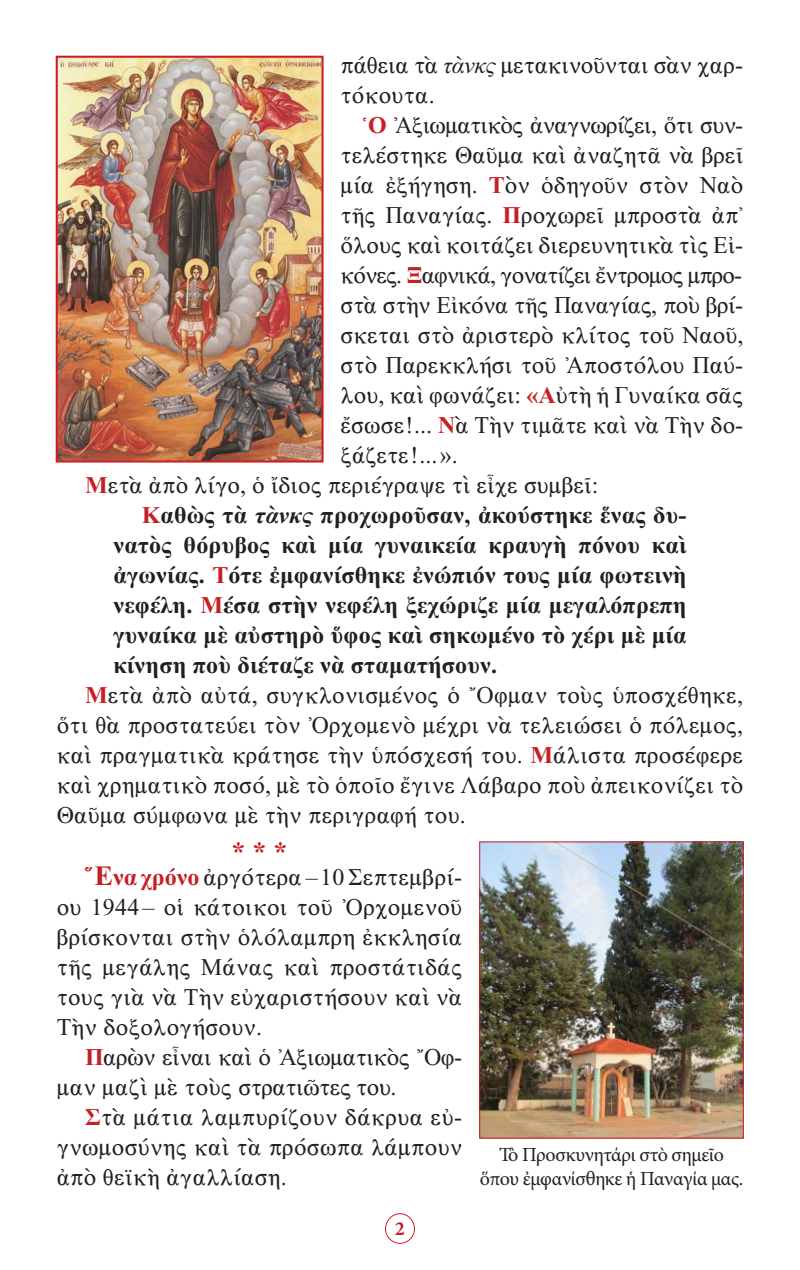
<style>
.page{position:relative;width:800px;height:1270px;background:#fff}
.page>*{position:absolute;margin:0;border:0;box-sizing:border-box;transform-origin:0 0}
.Asteriskoi{font:28px "CTOS New Times Bold Test 1";color:#c62026}
.t1{font:24px/30px "CTOS New Times Roman Test 1";color:#231f20;text-align:justify}
.t2{font:24px/30px "CTOS New Times Bold Test 1";letter-spacing:.01em;color:#231f20;text-align:justify}
.t3{font:24px/30px "CTOS New Times Roman Test 1";letter-spacing:-.02em;color:#231f20}
.t4{font:24px "CTOS New Times Roman Test 1";letter-spacing:-.04em;color:#231f20}
.t5{font:24px "CTOS New Times Roman Test 1";letter-spacing:-.03em;color:#231f20}
.t6{font:20px/24px "Minion Pro";letter-spacing:-.02em;color:#231f20;text-align:center}
.t7{font:700 20px "Minion Pro";color:#c62026}
.s1{font-family:"CTOS New Times Italic Test 1"}
.s2{font-family:"CTOS New Times Bold Test 1";color:#c62026}
.s3{color:#c62026}
.s4{font-family:"CTOS New Times Bold Italic Test 1"}
.s5{font-family:"CTOS New Times Bold Test 1";font-size:28px;color:#c62026}
</style>
<div class="page">
<div style="left:385px;top:1213px;width:30px;height:31px;border:1px solid #c62026;border-radius:50%"></div>
<img style="left:59px;top:59px;width:262px;height:401px">
<div style="left:56px;top:56px;width:268px;height:407px;border:2px solid #c62026"></div>
<img style="left:481px;top:843px;width:261px;height:294px">
<div style="left:479px;top:841px;width:265px;height:298px;border:1px solid #c62026"></div>
<p class="t1" style="left:341px;top:50px;width:404px">πάθεια τὰ <span class="s1">τὰνκς</span> μετακινοῦνται σὰν χαρ&shy;τόκουτα.</p>
<p class="t5" style="left:363px;top:112px;width:382px"><span class="s2">Ὁ</span> Ἀξιωματικὸς ἀναγνωρίζει, ὅτι συν-</p>
<p class="t1" style="left:341px;top:140px;width:404px">τελέστηκε Θαῦμα καὶ ἀναζητᾶ νὰ βρεῖ μία ἐξήγηση. <span class="s2">Τ</span>ὸν ὁδηγοῦν στὸν Ναὸ τῆς Παναγίας. <span class="s2">Π</span>ροχωρεῖ μπροστὰ ἀπ᾿ ὅλους καὶ κοιτάζει διερευνητικὰ τὶς Εἰ-</p>
<p class="t4" style="left:341px;top:262px;width:403px">κόνες. <span class="s2">Ξ</span>αφνικά, γονατίζει ἔντρομος μπρο-</p>
<p class="t3" style="left:341px;top:290px;width:404px">στὰ στὴν Εἰκόνα τῆς Παναγίας, ποὺ βρί-</p>
<p class="t1" style="left:341px;top:320px;width:404px">σκεται στὸ ἀριστερὸ κλίτος τοῦ Ναοῦ, στὸ Παρεκκλήσι τοῦ Ἀποστόλου Παύ&shy;λου, καὶ φωνάζει: <span class="s2">«Α</span>ὐτὴ ἡ Γυναίκα σᾶς ἔσωσε!... <span class="s2">Ν</span>ὰ Τὴν τιμᾶτε καὶ νὰ Τὴν δο&shy;ξάζετε!...».</p>
<p class="t1" style="left:85px;top:470px;width:515px"><span class="s2">Μ</span>ετὰ ἀπὸ λίγο, ὁ ἴδιος περιέγραψε τὶ εἶχε συμβεῖ:</p>
<p class="t2" style="left:113px;top:500px;width:575px;text-indent:28px"><span class="s3">Κ</span>αθὼς τὰ <span class="s4">τὰνκς</span> προχωροῦσαν, ἀκούστηκε ἕνας δυ&shy;νατὸς θόρυβος καὶ μία γυναικεία κραυγὴ πόνου καὶ ἀγωνίας. <span class="s3">Τ</span>ότε ἐμφανίσθηκε ἐνώπιόν τους μία φωτεινὴ νεφέλη. <span class="s3">Μ</span>έσα στὴν νεφέλη ξεχώριζε μία μεγαλόπρεπη γυναίκα μὲ αὐστηρὸ ὕφος καὶ σηκωμένο τὸ χέρι μὲ μία κίνηση ποὺ διέταζε νὰ σταματήσουν.</p>
<p class="t1" style="left:57px;top:680px;width:688px;text-indent:28px"><span class="s2">Μ</span>ετὰ ἀπὸ αὐτά, συγκλονισμένος ὁ Ὄφμαν τοὺς ὑποσχέθηκε, ὅτι θὰ προστατεύει τὸν Ὀρχομενὸ μέχρι νὰ τελειώσει ὁ πόλεμος, καὶ πραγματικὰ κράτησε τὴν ὑπόσχεσή του. <span class="s2">Μ</span>άλιστα προσέφερε καὶ χρηματικὸ ποσό, μὲ τὸ ὁποῖο ἔγινε Λάβαρο ποὺ ἀπεικονίζει τὸ Θαῦμα σύμφωνα μὲ τὴν περιγραφή του.</p>
<p class="Asteriskoi" style="left:231px;top:836px;width:57px">* * *</p>
<p class="t1" style="left:57px;top:862px;width:407px;text-indent:28px"><span class="s5">Ἕ</span><span class="s2">να χρόνο</span> ἀργότερα –10 Σεπτεμβρί&shy;ου 1944 – οἱ κάτοικοι τοῦ Ὀρχομενοῦ βρίσκονται στὴν ὁλόλαμπρη ἐκκλησία τῆς μεγάλης Μάνας καὶ προστάτιδάς τους γιὰ νὰ Τὴν εὐχαριστήσουν καὶ νὰ Τὴν δοξολογήσουν.</p>
<p class="t3" style="left:57px;top:1042px;width:407px;text-indent:28px"><span class="s2">Π</span>αρὼν εἶναι καὶ ὁ Ἀξιωματικὸς Ὄφ&shy;μαν μαζὶ μὲ τοὺς στρατιῶτες του.</p>
<p class="t1" style="left:57px;top:1102px;width:407px;text-indent:28px"><span class="s2">Σ</span>τὰ μάτια λαμπυρίζουν δάκρυα εὐ&shy;γνωμοσύνης καὶ τὰ πρόσωπα λάμπουν ἀπὸ θεϊκὴ ἀγαλλίαση.</p>
<p class="t6" style="left:480px;top:1143px;width:265px">Τὸ Προσκυνητάρι στὸ σημεῖο ὅπου ἐμφανίσθηκε ἡ Παναγία μας.</p>
<p class="t7" style="left:395px;top:1215px;width:11px">2</p>
</div>
